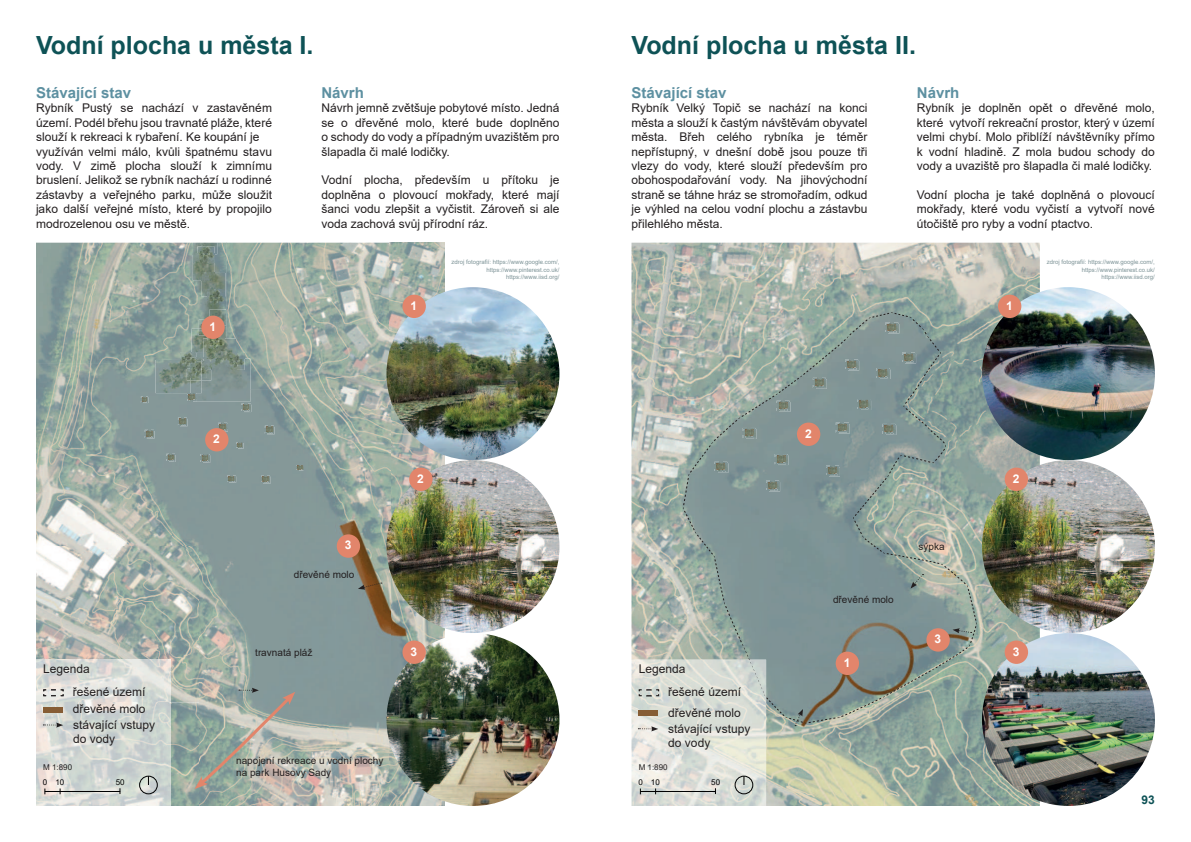
<style>
.page{position:relative;width:1191px;height:842px;background:#fff}
.page>*{position:absolute;margin:0;border:0;box-sizing:border-box;transform-origin:0 0}
.t1{font:700 25px "Arial";color:#0e5256}
.t2{font:700 15px "Arial";color:#5d90a1}
.t3{font:12px/14.4px "Arial";color:#231f20;text-align:justify}
.t4{font:700 12px "Arial";color:#fff}
.t5{font:700 12px "Arial";color:#0e5256}
.t6{font:10px/12px "Arial";color:#231f20}
.t7{font:8px "Arial";color:#231f20}
.t8{font:8px "Arial";color:#000001}
.t9{font:6px/7.2px "Arial";color:#7d9397;text-align:right}
</style>
<div class="page">
<img style="left:36px;top:243px;width:190px;height:121px">
<img style="left:226px;top:243px;width:164px;height:147px">
<img style="left:390px;top:243px;width:54px;height:563px">
<img style="left:36px;top:364px;width:136px;height:182px">
<img style="left:172px;top:390px;width:163px;height:156px">
<img style="left:335px;top:390px;width:55px;height:416px">
<img style="left:36px;top:546px;width:300px;height:260px">
<img style="left:192px;top:329px;width:7px;height:5px">
<img style="left:201px;top:273px;width:24px;height:23px">
<img style="left:193px;top:243px;width:24px;height:11px">
<img style="left:156px;top:360px;width:24px;height:33px">
<img style="left:208px;top:290px;width:16px;height:16px">
<img style="left:199px;top:319px;width:5px;height:15px">
<img style="left:197px;top:246px;width:17px;height:7px">
<img style="left:193px;top:262px;width:21px;height:18px">
<svg style="left:201px;top:273px;width:13px;height:7px"></svg>
<svg style="left:193px;top:253px;width:22px;height:9px"></svg>
<img style="left:209px;top:310px;width:17px;height:16px">
<svg style="left:141px;top:396px;width:7px;height:8px"></svg>
<svg style="left:178px;top:418px;width:10px;height:9px"></svg>
<svg style="left:236px;top:442px;width:8px;height:7px"></svg>
<svg style="left:166px;top:454px;width:10px;height:8px"></svg>
<svg style="left:218px;top:423px;width:10px;height:9px"></svg>
<svg style="left:180px;top:334px;width:71px;height:78px;background:#81938d"></svg>
<svg style="left:265px;top:426px;width:9px;height:9px"></svg>
<svg style="left:200px;top:454px;width:10px;height:9px"></svg>
<svg style="left:145px;top:430px;width:9px;height:9px"></svg>
<svg style="left:297px;top:465px;width:7px;height:6px"></svg>
<svg style="left:227px;top:475px;width:9px;height:8px"></svg>
<svg style="left:261px;top:476px;width:10px;height:8px"></svg>
<img style="left:386px;top:460px;width:173px;height:173px;border-radius:86px">
<div style="left:409px;top:468px;width:23px;height:23px;background:#e2856b;border-radius:50%"></div>
<img style="left:386px;top:633px;width:173px;height:173px;border-radius:86px">
<div style="left:402px;top:640px;width:24px;height:24px;background:#e2856b;border-radius:50%"></div>
<img style="left:386px;top:287px;width:173px;height:173px;border-radius:86px">
<div style="left:402px;top:295px;width:24px;height:23px;background:#e2856b;border-radius:50%"></div>
<img style="left:36px;top:660px;width:135px;height:146px">
<hr style="left:45px;top:791px;width:75px;height:1px;background:#000001">
<div style="left:43px;top:707px;width:20px;height:5px;background:#865d35"></div>
<svg style="left:43px;top:689px;width:21px;height:8px"></svg>
<div style="left:139px;top:776px;width:19px;height:18px;border:1px solid #000001;border-radius:50%"></div>
<div style="left:201px;top:316px;width:24px;height:23px;background:#e2856b;border-radius:50%"></div>
<div style="left:205px;top:428px;width:23px;height:23px;background:#e2856b;border-radius:50%"></div>
<div style="left:337px;top:534px;width:23px;height:24px;background:#e2856b;border-radius:50%"></div>
<svg style="left:43px;top:722px;width:20px;height:6px"></svg>
<svg style="left:195px;top:688px;width:100px;height:101px;background:#a5aca3"></svg>
<svg style="left:358px;top:582px;width:24px;height:8px"></svg>
<img style="left:631px;top:243px;width:408px;height:563px">
<img style="left:631px;top:660px;width:135px;height:146px">
<svg style="left:683px;top:313px;width:293px;height:413px;background:#8f9f9b"></svg>
<hr style="left:640px;top:791px;width:75px;height:1px;background:#000001">
<div style="left:639px;top:710px;width:19px;height:6px;background:#865d35"></div>
<svg style="left:638px;top:689px;width:21px;height:8px"></svg>
<div style="left:734px;top:776px;width:19px;height:18px;border:1px solid #000001;border-radius:50%"></div>
<svg style="left:638px;top:726px;width:20px;height:5px"></svg>
<img style="left:982px;top:287px;width:173px;height:173px;border-radius:86px">
<div style="left:998px;top:295px;width:23px;height:23px;background:#e2856b;border-radius:50%"></div>
<img style="left:982px;top:633px;width:173px;height:173px;border-radius:86px">
<div style="left:1004px;top:640px;width:24px;height:24px;background:#e2856b;border-radius:50%"></div>
<img style="left:982px;top:460px;width:173px;height:173px;border-radius:86px">
<div style="left:1004px;top:468px;width:24px;height:23px;background:#e2856b;border-radius:50%"></div>
<h1 class="t1" style="left:36px;top:28px;width:279px">Vodní plocha u města I.</h1>
<h1 class="t1" style="left:631px;top:28px;width:286px">Vodní plocha u města II.</h1>
<p class="t2" style="left:36px;top:82px;width:97px">Stávající stav</p>
<p class="t3" style="left:36px;top:101px;width:237px;text-align:left">Rybník Pustý se nachází v zastavěném území. Podél břehu jsou travnaté pláže, které slouží k rekreaci k rybaření. Ke koupání je využíván velmi málo, kvůli špatnému stavu vody. V zimě plocha slouží k zimnímu bruslení. Jelikož se rybník nachází u rodinné zástavby a veřejného parku, může sloužit jako další veřejné místo, které by propojilo modrozelenou osu ve městě.</p>
<p class="t2" style="left:321px;top:82px;width:44px">Návrh</p>
<p class="t3" style="left:321px;top:102px;width:240px">Návrh jemně zvětšuje pobytové místo. Jedná se o dřevěné molo, které bude doplněno o schody do vody a případným uvazištěm pro šlapadla či malé lodičky.</p>
<p class="t3" style="left:321px;top:173px;width:240px">Vodní plocha, především u přítoku je doplněna o plovoucí mokřady, které mají šanci vodu zlepšit a vyčistit. Zároveň si ale voda zachová svůj přírodní ráz.</p>
<p class="t9" style="left:451px;top:259px;width:110px">zdroj fotogra昀椀í: https://www.google.com/, https://www.pinterest.co.uk/ https://www.iisd.org/</p>
<p class="t2" style="left:631px;top:82px;width:97px">Stávající stav</p>
<p class="t3" style="left:631px;top:101px;width:237px">Rybník Velký Topič se nachází na konci města a slouží k častým návštěvám obyvatel města. Břeh celého rybníka je téměr nepřístupný, v dnešní době jsou pouze tři vlezy do vody, které slouží především pro obohospodařování vody. Na jihovýchodní straně se táhne hráz se stromořadím, odkud je výhled na celou vodní plochu a zástavbu přilehlého města.</p>
<p class="t2" style="left:917px;top:82px;width:44px">Návrh</p>
<p class="t3" style="left:917px;top:101px;width:240px">Rybník je doplněn opět o dřevěné molo, které vytvoří rekreační prostor, který v území velmi chybí. Molo přiblíží návštěvníky přímo k vodní hladině. Z mola budou schody do vody a uvaziště pro šlapadla či malé lodičky.</p>
<p class="t3" style="left:917px;top:187px;width:240px">Vodní plocha je také doplněná o plovoucí mokřady, které vodu vyčistí a vytvoří nové útočiště pro ryby a vodní ptactvo.</p>
<p class="t9" style="left:1046px;top:259px;width:110px">zdroj fotogra昀椀í: https://www.google.com/, https://www.pinterest.co.uk/ https://www.iisd.org/</p>
<p class="t4" style="left:410px;top:298px;width:8px">1</p>
<p class="t4" style="left:1006px;top:301px;width:8px">1</p>
<p class="t4" style="left:209px;top:319px;width:8px">1</p>
<p class="t4" style="left:213px;top:432px;width:8px">2</p>
<p class="t4" style="left:805px;top:429px;width:8px">2</p>
<p class="t4" style="left:417px;top:471px;width:8px">2</p>
<p class="t4" style="left:1012px;top:474px;width:8px">2</p>
<p class="t4" style="left:345px;top:538px;width:8px">3</p>
<p class="t6" style="left:918px;top:540px;width:28px">sýpka</p>
<p class="t6" style="left:294px;top:568px;width:62px">dřevěné molo</p>
<p class="t6" style="left:833px;top:594px;width:62px">dřevěné molo</p>
<p class="t4" style="left:934px;top:634px;width:8px">3</p>
<p class="t3" style="left:43px;top:663px;width:48px">Legenda</p>
<p class="t3" style="left:73px;top:702px;width:74px">dřevěné molo</p>
<p class="t3" style="left:73px;top:685px;width:74px">řešené území</p>
<p class="t3" style="left:73px;top:717px;width:84px">stávající vstupy do vody</p>
<p class="t6" style="left:255px;top:646px;width:59px">travnatá pláž</p>
<p class="t4" style="left:410px;top:644px;width:8px">3</p>
<p class="t3" style="left:639px;top:663px;width:48px">Legenda</p>
<p class="t3" style="left:668px;top:705px;width:74px">dřevěné molo</p>
<p class="t3" style="left:668px;top:685px;width:74px">řešené území</p>
<p class="t3" style="left:668px;top:721px;width:84px">stávající vstupy do vody</p>
<p class="t4" style="left:843px;top:658px;width:8px">1</p>
<p class="t4" style="left:1012px;top:647px;width:8px">3</p>
<p class="t7" style="left:43px;top:762px;width:30px">M 1:890</p>
<p class="t8" style="left:43px;top:780px;width:23px">0 10</p>
<p class="t8" style="left:116px;top:780px;width:10px">50</p>
<p class="t6" style="left:236px;top:755px;width:149px">napojení rekreace u vodní plochy na park Husovy Sady</p>
<p class="t7" style="left:639px;top:762px;width:30px">M 1:890</p>
<p class="t8" style="left:638px;top:780px;width:23px">0 10</p>
<p class="t8" style="left:711px;top:780px;width:10px">50</p>
<p class="t5" style="left:1141px;top:793px;width:15px">93</p>
</div>
